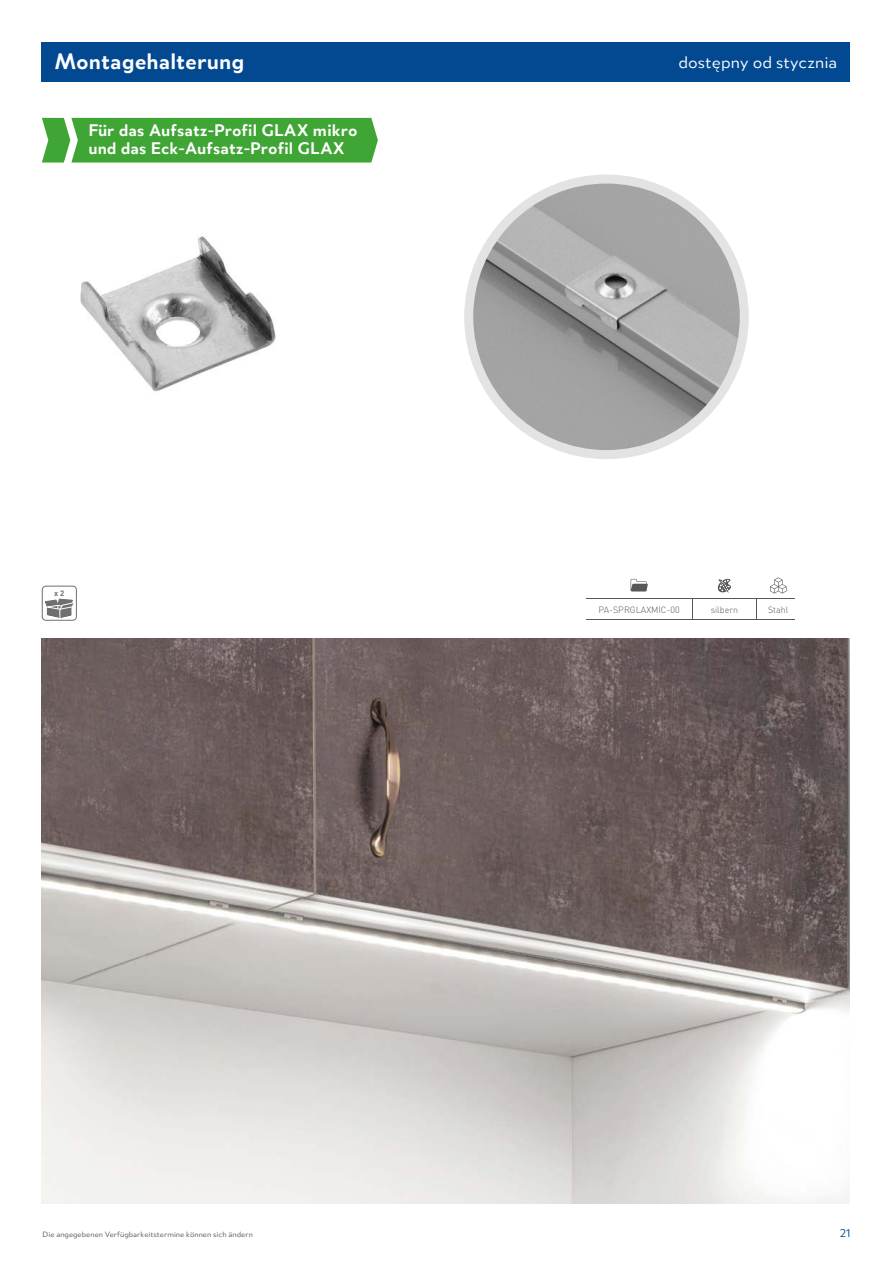
<style>
.page{position:relative;width:893px;height:1263px;background:#fff}
.page>*{position:absolute;margin:0;border:0;box-sizing:border-box;transform-origin:0 0}
.t1{font:700 24px "Merel";color:#fff}
.t2{font:700 18px/18px "Merel";color:#fff}
.t3{font:18px "Merel";color:#fff}
.t4{font:12px "Merel";color:#034991}
.t5{font:300 9px "DIN Pro";color:#575756}
.t6{font:8.25px "Merel";color:#575756}
.t7{font:700 7.8px "DIN Pro";color:#706f6f}
</style>
<div class="page">
<div style="left:42px;top:586px;width:35px;height:35px;border:1px solid #706f6f;border-radius:4px"></div>
<svg style="left:45px;top:598px;width:29px;height:20px"></svg>
<img style="left:80px;top:236px;width:196px;height:156px">
<svg style="left:464px;top:175px;width:285px;height:284px"></svg>
<img style="left:42px;top:638px;width:808px;height:565px">
<hr style="left:586px;top:620px;width:106px;height:1px;background:#575756">
<hr style="left:692px;top:620px;width:65px;height:1px;background:#575756">
<hr style="left:757px;top:620px;width:43px;height:1px;background:#575756">
<hr style="left:586px;top:598px;width:106px;height:1px;background:#575756">
<hr style="left:757px;top:598px;width:43px;height:1px;background:#575756">
<hr style="left:692px;top:598px;width:65px;height:1px;background:#575756">
<svg style="left:692px;top:599px;width:1px;height:21px"></svg>
<svg style="left:631px;top:579px;width:17px;height:12px"></svg>
<svg style="left:717px;top:578px;width:14px;height:15px"></svg>
<svg style="left:770px;top:577px;width:16px;height:16px"></svg>
<div style="left:42px;top:42px;width:808px;height:39px;background:#034991"></div>
<div style="left:42px;top:118px;width:336px;height:45px;background:#3fa535"></div>
<div style="left:795px;top:559px;width:60px;height:67px;background:#fff"></div>
<h1 class="t1" style="left:55px;top:41px;width:191px">Montagehalterung</h1>
<p class="t3" style="left:679px;top:49px;width:160px">dostępny od stycznia</p>
<p class="t2" style="left:89px;top:120px;width:271px">Für das Aufsatz-Profil GLAX mikro und das Eck-Aufsatz-Profil GLAX</p>
<p class="t7" style="left:54px;top:586px;width:12px">x 2</p>
<p class="t5" style="left:598px;top:602px;width:83px">PA-SPRGLAXMIC-00</p>
<p class="t5" style="left:711px;top:602px;width:29px">silbern</p>
<p class="t5" style="left:768px;top:602px;width:22px">Stahl</p>
<p class="t6" style="left:43px;top:1228px;width:212px">Die angegebenen Verfügbarkeitstermine können sich ändern</p>
<p class="t4" style="left:840px;top:1224px;width:12px">21</p>
</div>
